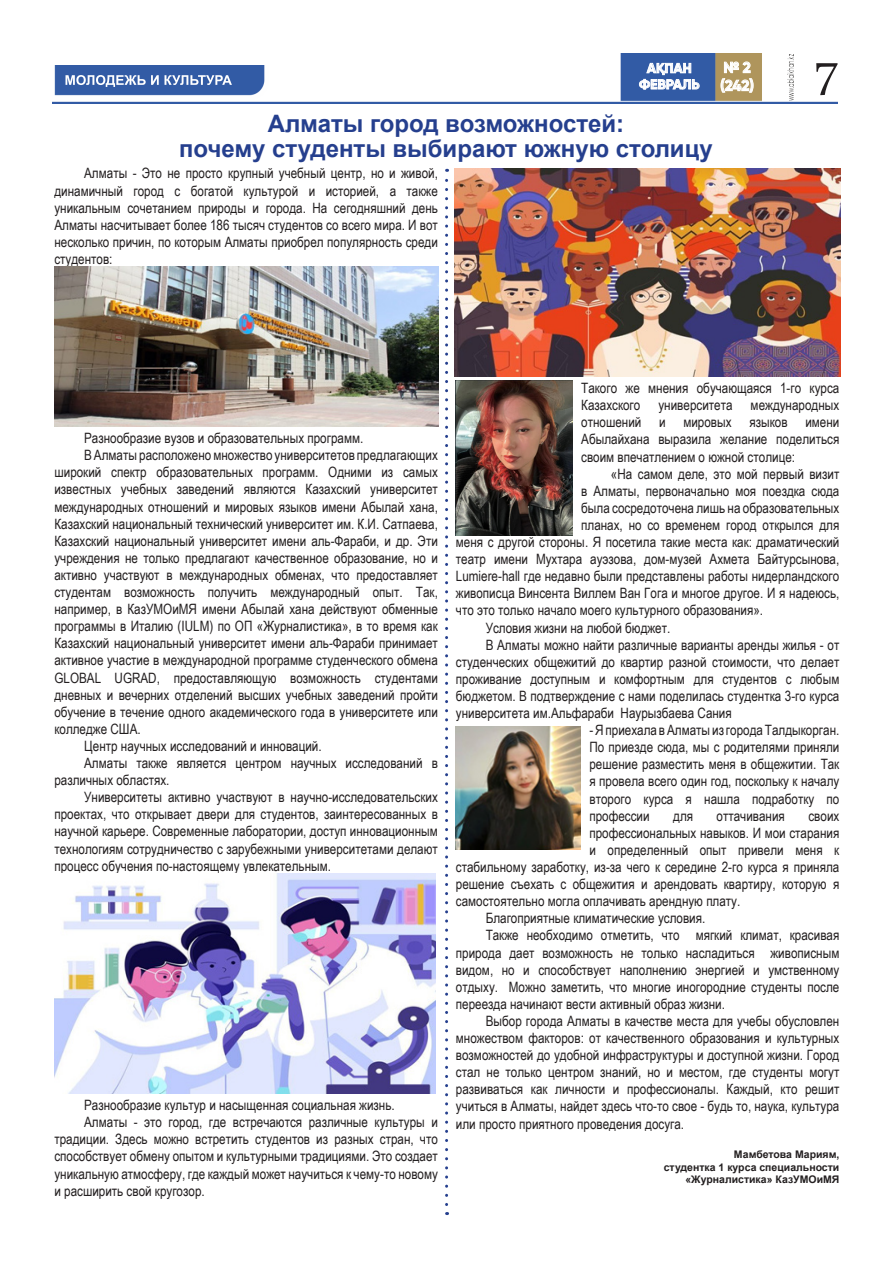
<style>
.page{position:relative;width:893px;height:1263px;background:#fff}
.page>*{position:absolute;margin:0;border:0;box-sizing:border-box;transform-origin:0 0}
.t1{font:75px "Arabic Typesetting";color:#231f20}
.t2{font:700 24px "Arial";color:#253f8e}
.t3{font:700 15px "Gilroy";color:#fff}
.t4{font:14.25px/17.1px "Arial Narrow";color:#231f20;text-align:justify}
.t5{font:700 13.5px "Gilroy";letter-spacing:.01em;color:#fff}
.t6{font:700 10.5px "Arial";color:#231f20}
</style>
<div class="page">
<img style="left:53px;top:53px;width:785px;height:51px">
<svg style="left:721px;top:62px;width:32px;height:31px"></svg>
<img style="left:53px;top:66px;width:216px;height:33px">
<img style="left:787px;top:54px;width:6px;height:47px">
<svg style="left:639px;top:63px;width:60px;height:27px;background:#7994c4"></svg>
<svg style="left:445px;top:169px;width:3px;height:1035px"></svg>
<img style="left:54px;top:267px;width:385px;height:159px">
<img style="left:54px;top:873px;width:382px;height:220px">
<img style="left:455px;top:168px;width:386px;height:208px">
<img style="left:456px;top:381px;width:117px;height:155px">
<img style="left:456px;top:727px;width:125px;height:122px">
<svg style="left:66px;top:75px;width:166px;height:12px"></svg>
<p class="t5" style="left:647px;top:60px;width:46px">АҚПАН</p>
<p class="t5" style="left:639px;top:76px;width:62px">ФЕВРАЛЬ</p>
<p class="t3" style="left:723px;top:58px;width:29px">№ 2</p>
<p class="t3" style="left:720px;top:76px;width:35px">(242)</p>
<p class="t2" style="left:268px;top:106px;width:358px">Алматы город возможностей:</p>
<p class="t2" style="left:179px;top:132px;width:535px">почему студенты выбирают южную столицу</p>
<p class="t4" style="left:54px;top:164px;width:385px;text-indent:30px">Алматы - Это не просто крупный учебный центр, но и живой, динамичный город с богатой культурой и историей, а также уникальным сочетанием природы и города. На сегодняшний день Алматы насчитывает более 186 тысяч студентов со всего мира. И вот несколько причин, по которым Алматы приобрел популярность среди студентов:</p>
<p class="t1" style="left:814px;top:40px;width:26px">7</p>
<p class="t4" style="left:84px;top:429px;width:281px">Разнообразие вузов и образовательных программ.</p>
<p class="t4" style="left:54px;top:446px;width:385px;text-indent:30px">В Алматы расположено множество университетов предлагающих широкий спектр образовательных программ. Одними из самых известных учебных заведений являются Казахский университет международных отношений и мировых языков имени Абылай хана, Казахский национальный технический университет им. К.И. Сатпаева, Казахский национальный университет имени аль-Фараби, и др. Эти учреждения не только предлагают качественное образование, но и активно участвуют в международных обменах, что предоставляет студентам возможность получить международный опыт. Так, например, в КазУМОиМЯ имени Абылай хана действуют обменные программы в Италию (IULM) по ОП «Журналистика», в то время как Казахский национальный университет имени аль-Фараби принимает активное участие в международной программе студенческого обмена GLOBAL UGRAD, предоставляющую возможность студентами дневных и вечерних отделений высших учебных заведений пройти обучение в течение одного академического года в университете или колледже США.</p>
<p class="t4" style="left:84px;top:737px;width:239px">Центр научных исследований и инноваций.</p>
<p class="t4" style="left:54px;top:754px;width:385px;text-indent:30px">Алматы также является центром научных исследований в различных областях.</p>
<p class="t4" style="left:54px;top:788px;width:385px;text-indent:30px">Университеты активно участвуют в научно-исследовательских проектах, что открывает двери для студентов, заинтересованных в научной карьере. Современные лаборатории, доступ инновационным технологиям сотрудничество с зарубежными университетами делают процесс обучения по-настоящему увлекательным.</p>
<p class="t4" style="left:84px;top:1096px;width:312px">Разнообразие культур и насыщенная социальная жизнь.</p>
<p class="t4" style="left:54px;top:1113px;width:385px;text-indent:30px">Алматы - это город, где встречаются различные культуры и традиции. Здесь можно встретить студентов из разных стран, что способствует обмену опытом и культурными традициями. Это создает уникальную атмосферу, где каждый может научиться к чему-то новому и расширить свой кругозор.</p>
<p class="t4" style="left:581px;top:379px;width:260px">Такого же мнения обучающаяся 1-го курса<br>Казахского</p>
<p class="t4" style="left:581px;top:396px;width:260px;text-indent:169px">международных отношений и мировых языков имени Абылайхана выразила желание поделиться своим впечатлением о южной столице:</p>
<p class="t4" style="left:611px;top:464px;width:230px">«На самом деле, это мой первый визит</p>
<p class="t4" style="left:581px;top:482px;width:260px">в Алматы, первоначально моя поездка сюда</p>
<p class="t4" style="left:581px;top:499px;width:260px">была сосредоточена лишь на образовательных</p>
<p class="t4" style="left:581px;top:516px;width:260px">планах, но со временем город открылся для</p>
<p class="t4" style="left:456px;top:533px;width:385px">меня с другой стороны. Я посетила такие места как: драматический</p>
<p class="t4" style="left:456px;top:550px;width:385px">театр имени Мухтара ауэзова, дом-музей Ахмета Байтурсынова,</p>
<p class="t4" style="left:456px;top:567px;width:385px">Lumiere-hall где недавно были представлены работы нидерландского</p>
<p class="t4" style="left:456px;top:584px;width:385px">живописца Винсента Виллем Ван Гога и многое другое. И я надеюсь,</p>
<p class="t4" style="left:456px;top:601px;width:309px">что это только начало моего культурного образования».</p>
<p class="t4" style="left:486px;top:618px;width:186px">Условия жизни на любой бюджет.</p>
<p class="t4" style="left:456px;top:635px;width:385px;text-indent:30px">В Алматы можно найти различные варианты аренды жилья - от студенческих общежитий до квартир разной стоимости, что делает проживание доступным и комфортным для студентов с любым бюджетом. В подтверждение с нами поделилась студентка 3-го курса университета им.Альфараби Наурызбаева Сания</p>
<p class="t4" style="left:589px;top:721px;width:251px">- Я приехала в Алматы из города Талдыкорган.<br>По приезде сюда, мы с родителями приняли решение разместить меня в общежитии. Так я провела всего один год, поскольку к началу второго курса я нашла подработку по профессии</p>
<p class="t4" style="left:658px;top:396px;width:76px">университета</p>
<p class="t4" style="left:673px;top:806px;width:21px">для</p>
<p class="t4" style="left:717px;top:806px;width:70px">оттачивания</p>
<p class="t4" style="left:808px;top:806px;width:32px">своих</p>
<p class="t4" style="left:589px;top:824px;width:251px">профессиональных навыков. И мои старания</p>
<p class="t4" style="left:589px;top:841px;width:251px">и определенный опыт привели меня к</p>
<p class="t4" style="left:456px;top:858px;width:385px">стабильному заработку, из-за чего к середине 2-го курса я приняла</p>
<p class="t4" style="left:456px;top:875px;width:385px">решение съехать с общежития и арендовать квартиру, которую я</p>
<p class="t4" style="left:456px;top:892px;width:286px">самостоятельно могла оплачивать арендную плату.</p>
<p class="t4" style="left:486px;top:909px;width:221px">Благоприятные климатические условия.</p>
<p class="t4" style="left:456px;top:926px;width:385px;text-indent:30px">Также необходимо отметить, что мягкий климат, красивая природа дает возможность не только насладиться живописным видом, но и способствует наполнению энергией и умственному отдыху. Можно заметить, что многие иногородние студенты после переезда начинают вести активный образ жизни.</p>
<p class="t4" style="left:456px;top:1012px;width:385px;text-indent:30px">Выбор города Алматы в качестве места для учебы обусловлен множеством факторов: от качественного образования и культурных возможностей до удобной инфраструктуры и доступной жизни. Город стал не только центром знаний, но и местом, где студенты могут развиваться как личности и профессионалы. Каждый, кто решит учиться в Алматы, найдет здесь что-то свое - будь то, наука, культура или просто приятного проведения досуга.</p>
<p class="t6" style="left:734px;top:1147px;width:107px">Мамбетова Мариям,</p>
<p class="t6" style="left:664px;top:1160px;width:177px">студентка 1 курса специальности</p>
<p class="t6" style="left:685px;top:1172px;width:155px">«Журналистика» КазУМОиМЯ</p>
</div>
